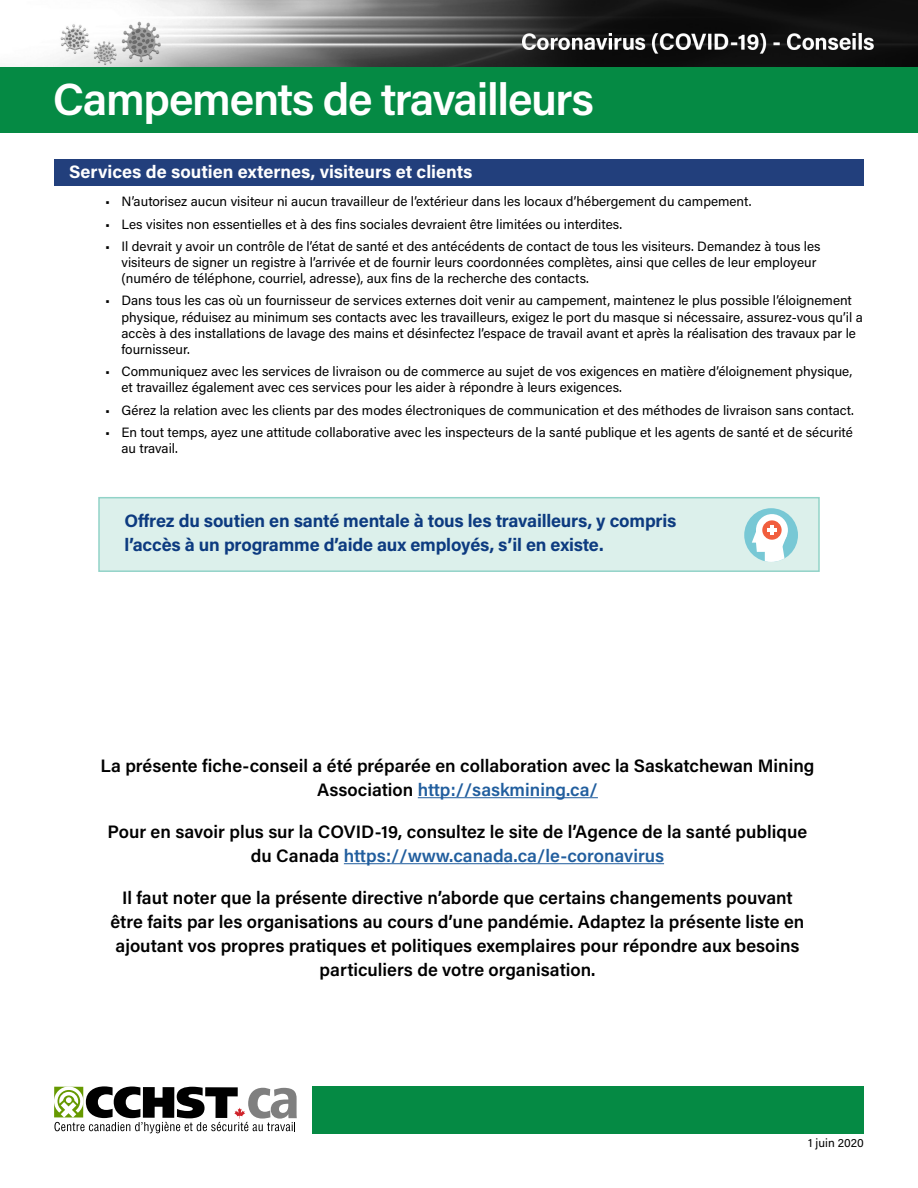
<style>
.page{position:relative;width:918px;height:1188px;background:#fff}
.page>*{position:absolute;margin:0;border:0;box-sizing:border-box;transform-origin:0 0}
.t1{font:600 45px "Acumin Pro";letter-spacing:-.03em;color:#fff}
.credits{font:600 18px/24px "Acumin Pro";color:#000;text-align:center}
.mental_health_text{font:700 18px/24px "Acumin Pro";letter-spacing:-.01em;color:#0d3b80}
.subheads{font:700 18px "Acumin Pro";color:#fff}
.body_bullets{font:13.5px/16.2px "Acumin Pro";color:#000}
.t2{font:12px "Acumin Pro";color:#000}
.s1{color:#215e9e}
</style>
<div class="page">
<div style="left:313px;top:1086px;width:551px;height:48px;background:#058a44"></div>
<img style="left:0;top:0;width:918px;height:68px">
<div style="left:54px;top:159px;width:810px;height:27px;background:#223f7c"></div>
<div style="left:98px;top:497px;width:722px;height:75px;background:#dcf0eb;border:2px solid #92d3c8"></div>
<hr style="left:418px;top:797px;width:180px;height:1px;background:#215e9e">
<hr style="left:344px;top:863px;width:320px;height:1px;background:#215e9e">
<svg style="left:744px;top:508px;width:54px;height:54px"></svg>
<div style="left:756px;top:514px;width:32px;height:32px;background:#fff;border-radius:50%"></div>
<svg style="left:752px;top:532px;width:35px;height:30px"></svg>
<div style="left:762px;top:520px;width:20px;height:20px;background:#f15e3e;border-radius:50%"></div>
<hr style="left:770px;top:525px;width:4px;height:10px;background:#fff">
<hr style="left:767px;top:528px;width:10px;height:4px;background:#fff">
<svg style="left:54px;top:1086px;width:243px;height:47px"></svg>
<div style="left:0;top:68px;width:918px;height:65px;background:#058a44"></div>
<h1 class="t1" style="left:53px;top:68px;width:543px">Campements de travailleurs</h1>
<p class="subheads" style="left:69px;top:159px;width:405px">Services de soutien externes, visiteurs et clients</p>
<p class="body_bullets" style="left:105px;top:193px;width:648px">• N’autorisez aucun visiteur ni aucun travailleur de l’extérieur dans les locaux d’hébergement du campement.</p>
<p class="body_bullets" style="left:105px;top:215px;width:519px">• Les visites non essentielles et à des fins sociales devraient être limitées ou interdites.</p>
<p class="body_bullets" style="left:122px;top:237px;width:701px;text-indent:-16px">• Il devrait y avoir un contrôle de l’état de santé et des antécédents de contact de tous les visiteurs. Demandez à tous les visiteurs de signer un registre à l’arrivée et de fournir leurs coordonnées complètes, ainsi que celles de leur employeur (numéro de téléphone, courriel, adresse), aux fins de la recherche des contacts.</p>
<p class="body_bullets" style="left:122px;top:292px;width:743px;text-indent:-16px">• Dans tous les cas où un fournisseur de services externes doit venir au campement, maintenez le plus possible l’éloignement physique, réduisez au minimum ses contacts avec les travailleurs, exigez le port du masque si nécessaire, assurez-vous qu’il a accès à des installations de lavage des mains et désinfectez l’espace de travail avant et après la réalisation des travaux par le fournisseur.</p>
<p class="body_bullets" style="left:122px;top:363px;width:732px;text-indent:-16px">• Communiquez avec les services de livraison ou de commerce au sujet de vos exigences en matière d’éloignement physique, et travaillez également avec ces services pour les aider à répondre à leurs exigences.</p>
<p class="body_bullets" style="left:105px;top:401px;width:751px">• Gérez la relation avec les clients par des modes électroniques de communication et des méthodes de livraison sans contact.</p>
<p class="body_bullets" style="left:122px;top:423px;width:733px;text-indent:-16px">• En tout temps, ayez une attitude collaborative avec les inspecteurs de la santé publique et les agents de santé et de sécurité au travail.</p>
<p class="mental_health_text" style="left:124px;top:508px;width:553px">Offrez du soutien en santé mentale à tous les travailleurs, y compris l’accès à un programme d’aide aux employés, s’il en existe.</p>
<p class="credits" style="left:100px;top:753px;width:716px">La présente fiche-conseil a été préparée en collaboration avec la Saskatchewan Mining<br>Association <span class="s1">http://saskmining.ca/</span></p>
<p class="credits" style="left:108px;top:819px;width:701px">Pour en savoir plus sur la COVID-19, consultez le site de l’Agence de la santé publique du Canada <span class="s1">https://www.canada.ca/le-coronavirus</span></p>
<p class="credits" style="left:111px;top:885px;width:695px">Il faut noter que la présente directive n’aborde que certains changements pouvant être faits par les organisations au cours d’une pandémie. Adaptez la présente liste en ajoutant vos propres pratiques et politiques exemplaires pour répondre aux besoins particuliers de votre organisation.</p>
<p class="t2" style="left:808px;top:1135px;width:57px">1 juin 2020</p>
</div>
